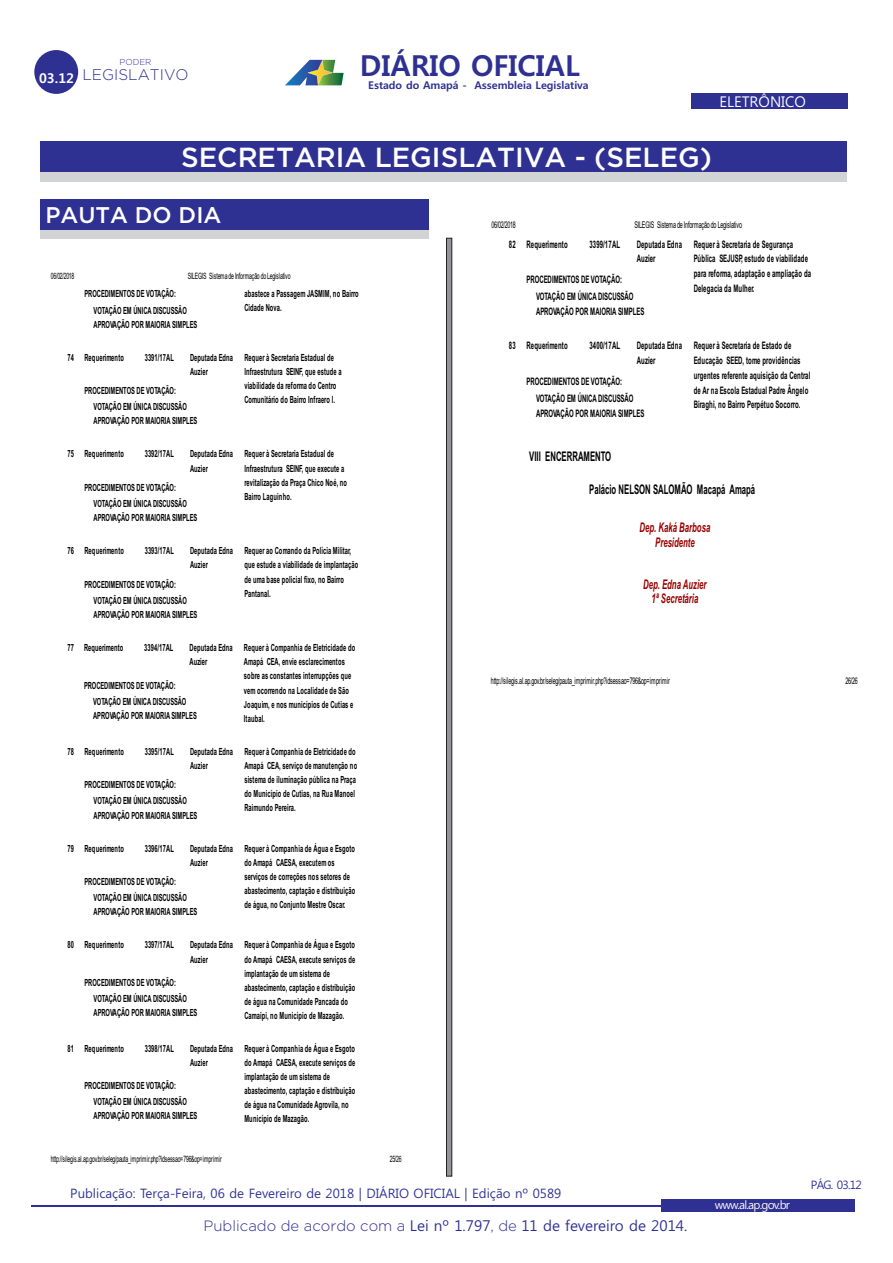
<style>
.page{position:relative;width:893px;height:1263px;background:#fff}
.page>*{position:absolute;margin:0;border:0;box-sizing:border-box;transform-origin:0 0}
.t1{font:700 28.8px "Malgun Gothic";color:#2e3092}
.t2{font:500 27.6px "Gotham";color:#fff}
.t3{font:500 22.65px "Gotham";color:#fff}
.t4{font:22.65px "Malgun Gothic";color:#fff}
.t5{font:300 15.3px "Gotham";color:#2e3092}
.t6{font:14.85px "Malgun Gothic";color:#2e3092}
.t7{font:14.7px "Malgun Gothic";color:#fff}
.t8{font:700 13.5px "Malgun Gothic";color:#fff}
.t9{font:italic 700 13.35px/14.7px "Arial";color:#900;text-align:center;scale:.58 1}
.t10{font:700 13.35px "Arial";color:#000;scale:.58 1}
.t11{font:12.9px "Malgun Gothic";color:#2e3092}
.t12{font:11.55px "Malgun Gothic";letter-spacing:-.065em;color:#fff}
.t13{font:11.55px "Malgun Gothic";letter-spacing:-.065em;color:#2e3092}
.t14{font:700 10.65px "Malgun Gothic";color:#2e3092}
.t15{font:700 10.35px/14.7px "Arial";letter-spacing:.01em;color:#000;scale:.58 1}
.t16{font:700 10.35px/14.7px "Arial";letter-spacing:-.01em;color:#000;scale:.58 1}
.t17{font:700 9.9px/14.1px "Arial";letter-spacing:.01em;color:#000;scale:.59 1}
.t18{font:700 9.9px/14.1px "Arial";letter-spacing:-.01em;color:#000;scale:.59 1}
.t19{font:9.3px "Arial";letter-spacing:-.04em;color:#000;scale:.58 1}
.t20{font:8.85px "Arial";letter-spacing:-.04em;color:#000;scale:.59 1}
.t21{font:300 8.7px "Gotham";color:#2e3092}
.s1{font-family:"Gotham";font-weight:300}
</style>
<div class="page">
<hr style="left:31px;top:1205px;width:698px;height:1px;background:#2e3092">
<div style="left:661px;top:1199px;width:194px;height:13px;background:#2e3092"></div>
<svg style="left:285px;top:60px;width:59px;height:25px"></svg>
<div style="left:34px;top:50px;width:44px;height:44px;background:#2e3092;border-radius:50%"></div>
<div style="left:691px;top:93px;width:157px;height:16px;background:#2e3092"></div>
<div style="left:41px;top:156px;width:806px;height:26px;background:#d1d3d4"></div>
<div style="left:41px;top:142px;width:806px;height:30px;background:#2e3092"></div>
<div style="left:41px;top:214px;width:388px;height:25px;background:#d1d3d4"></div>
<div style="left:41px;top:199px;width:388px;height:30px;background:#2e3092"></div>
<svg style="left:446px;top:237px;width:7px;height:940px;background:#7e7e80"></svg>
<h3 class="t8" style="left:39px;top:72px;width:36px">03.12</h3>
<p class="t21" style="left:120px;top:59px;width:33px">PODER</p>
<h3 class="t5" style="left:82px;top:69px;width:108px">LEGISLATIVO</h3>
<h1 class="t1" style="left:360px;top:53px;width:222px">DIÁRIO OFICIAL</h1>
<p class="t14" style="left:368px;top:80px;width:222px">Estado do Amapá - Assembleia Legislativa</p>
<h3 class="t7" style="left:719px;top:96px;width:88px">ELETRÔNICO</h3>
<h2 class="t2" style="left:181px;top:147px;width:532px">SECRETARIA LEGISLATIVA - (SELEG)</h2>
<h3 class="t4" style="left:58px;top:205px;width:104px">ORTARIAS</h3>
<h3 class="t3" style="left:45px;top:206px;width:178px">PAUTA DO DIA</h3>
<p class="t20" style="left:51px;top:273px;width:41px">06/02/2018</p>
<p class="t20" style="left:188px;top:273px;width:176px">SILEGIS Sistema de Informação do Legislativo</p>
<p class="t18" style="left:85px;top:288px;width:157px">PROCEDIMENTOS DE VOTAÇÃO:</p>
<p class="t17" style="left:244px;top:288px;width:195px">abastece a Passagem JASMIM, no Bairro<br>Cidade Nova.</p>
<p class="t18" style="left:94px;top:304px;width:177px">VOTAÇÃO EM ÚNICA DISCUSSÃO<br>APROVAÇÃO POR MAIORIA SIMPLES</p>
<p class="t17" style="left:68px;top:351px;width:97px">74 Requerimento</p>
<p class="t17" style="left:145px;top:351px;width:51px">3391/17AL</p>
<p class="t17" style="left:190px;top:351px;width:75px">Deputada Edna<br>Auzier</p>
<p class="t17" style="left:244px;top:351px;width:166px">Requer à Secretaria Estadual de Infraestrutura SEINF, que estude a viabilidade da reforma do Centro Comunitário do Bairro Infraero I.</p>
<p class="t18" style="left:85px;top:385px;width:157px">PROCEDIMENTOS DE VOTAÇÃO:</p>
<p class="t18" style="left:94px;top:401px;width:177px">VOTAÇÃO EM ÚNICA DISCUSSÃO<br>APROVAÇÃO POR MAIORIA SIMPLES</p>
<p class="t17" style="left:68px;top:448px;width:97px">75 Requerimento</p>
<p class="t17" style="left:145px;top:448px;width:51px">3392/17AL</p>
<p class="t17" style="left:190px;top:448px;width:75px">Deputada Edna<br>Auzier</p>
<p class="t17" style="left:244px;top:448px;width:176px">Requer à Secretaria Estadual de<br>Infraestrutura SEINF, que execute a revitalização da Praça Chico Noé, no<br>Bairro Laguinho.</p>
<p class="t18" style="left:85px;top:482px;width:157px">PROCEDIMENTOS DE VOTAÇÃO:</p>
<p class="t18" style="left:94px;top:498px;width:177px">VOTAÇÃO EM ÚNICA DISCUSSÃO<br>APROVAÇÃO POR MAIORIA SIMPLES</p>
<p class="t17" style="left:68px;top:545px;width:97px">76 Requerimento</p>
<p class="t17" style="left:145px;top:545px;width:51px">3393/17AL</p>
<p class="t17" style="left:190px;top:545px;width:75px">Deputada Edna<br>Auzier</p>
<p class="t17" style="left:244px;top:545px;width:195px">Requer ao Comando da Polícia Militar, que estude a viabilidade de implantação de uma base policial fixo, no Bairro<br>Pantanal.</p>
<p class="t18" style="left:85px;top:578px;width:157px">PROCEDIMENTOS DE VOTAÇÃO:</p>
<p class="t18" style="left:94px;top:595px;width:177px">VOTAÇÃO EM ÚNICA DISCUSSÃO<br>APROVAÇÃO POR MAIORIA SIMPLES</p>
<p class="t17" style="left:68px;top:642px;width:96px">77 Requerimento</p>
<p class="t17" style="left:144px;top:642px;width:51px">3394/17AL</p>
<p class="t17" style="left:190px;top:642px;width:75px">Deputada Edna<br>Auzier</p>
<p class="t17" style="left:244px;top:642px;width:190px">Requer à Companhia de Eletricidade do<br>Amapá CEA, envie esclarecimentos sobre as constantes interrupções que vem ocorrendo na Localidade de São<br>Joaquim, e nos municípios de Cutias e<br>Itaubal.</p>
<p class="t18" style="left:84px;top:679px;width:157px">PROCEDIMENTOS DE VOTAÇÃO:</p>
<p class="t18" style="left:93px;top:695px;width:177px">VOTAÇÃO EM ÚNICA DISCUSSÃO<br>APROVAÇÃO POR MAIORIA SIMPLES</p>
<p class="t17" style="left:68px;top:745px;width:97px">78 Requerimento</p>
<p class="t17" style="left:145px;top:745px;width:51px">3395/17AL</p>
<p class="t17" style="left:190px;top:745px;width:75px">Deputada Edna<br>Auzier</p>
<p class="t17" style="left:244px;top:745px;width:193px">Requer à Companhia de Eletricidade do Amapá CEA, serviço de manutenção no sistema de iluminação pública na Praça do Município de Cutias, na Rua Manoel Raimundo Pereira.</p>
<p class="t18" style="left:85px;top:779px;width:157px">PROCEDIMENTOS DE VOTAÇÃO:</p>
<p class="t18" style="left:94px;top:795px;width:177px">VOTAÇÃO EM ÚNICA DISCUSSÃO<br>APROVAÇÃO POR MAIORIA SIMPLES</p>
<p class="t17" style="left:68px;top:842px;width:97px">79 Requerimento</p>
<p class="t17" style="left:145px;top:842px;width:51px">3396/17AL</p>
<p class="t17" style="left:190px;top:842px;width:75px">Deputada Edna<br>Auzier</p>
<p class="t17" style="left:244px;top:842px;width:190px">Requer à Companhia de Água e Esgoto do Amapá CAESA, executem os serviços de correções nos setores de abastecimento, captação e distribuição de água, no Conjunto Mestre Oscar.</p>
<p class="t18" style="left:85px;top:876px;width:157px">PROCEDIMENTOS DE VOTAÇÃO:</p>
<p class="t18" style="left:94px;top:892px;width:177px">VOTAÇÃO EM ÚNICA DISCUSSÃO<br>APROVAÇÃO POR MAIORIA SIMPLES</p>
<p class="t17" style="left:68px;top:939px;width:97px">80 Requerimento</p>
<p class="t17" style="left:145px;top:939px;width:51px">3397/17AL</p>
<p class="t17" style="left:190px;top:939px;width:75px">Deputada Edna<br>Auzier</p>
<p class="t17" style="left:244px;top:939px;width:190px">Requer à Companhia de Água e Esgoto do Amapá CAESA, execute serviços de implantação de um sistema de abastecimento, captação e distribuição de água na Comunidade Pancada do Camaipi, no Município de Mazagão.</p>
<p class="t18" style="left:85px;top:976px;width:157px">PROCEDIMENTOS DE VOTAÇÃO:</p>
<p class="t18" style="left:94px;top:992px;width:177px">VOTAÇÃO EM ÚNICA DISCUSSÃO<br>APROVAÇÃO POR MAIORIA SIMPLES</p>
<p class="t17" style="left:68px;top:1042px;width:97px">81 Requerimento</p>
<p class="t17" style="left:145px;top:1042px;width:51px">3398/17AL</p>
<p class="t17" style="left:190px;top:1042px;width:75px">Deputada Edna<br>Auzier</p>
<p class="t17" style="left:244px;top:1042px;width:190px">Requer à Companhia de Água e Esgoto do Amapá CAESA, execute serviços de implantação de um sistema de abastecimento, captação e distribuição de água na Comunidade Agrovila, no<br>Município de Mazagão.</p>
<p class="t18" style="left:85px;top:1079px;width:157px">PROCEDIMENTOS DE VOTAÇÃO:</p>
<p class="t18" style="left:94px;top:1095px;width:177px">VOTAÇÃO EM ÚNICA DISCUSSÃO<br>APROVAÇÃO POR MAIORIA SIMPLES</p>
<p class="t20" style="left:51px;top:1156px;width:291px">http://silegis.al.ap.gov.br/seleg/pauta_imprimir.php?idsessao=796&amp;op=imprimir</p>
<p class="t20" style="left:390px;top:1156px;width:22px">25/26</p>
<p class="t19" style="left:491px;top:222px;width:44px">06/02/2018</p>
<p class="t19" style="left:635px;top:222px;width:187px">SILEGIS Sistema de Informação do Legislativo</p>
<p class="t15" style="left:509px;top:237px;width:103px">82 Requerimento</p>
<p class="t15" style="left:589px;top:237px;width:54px">3399/17AL</p>
<p class="t15" style="left:637px;top:237px;width:79px">Deputada Edna<br>Auzier</p>
<p class="t15" style="left:694px;top:237px;width:204px">Requer à Secretaria de Segurança Pública SEJUSP, estudo de viabilidade para reforma, adaptação e ampliação da Delegacia da Mulher.</p>
<p class="t16" style="left:527px;top:273px;width:166px">PROCEDIMENTOS DE VOTAÇÃO:</p>
<p class="t16" style="left:536px;top:290px;width:188px">VOTAÇÃO EM ÚNICA DISCUSSÃO<br>APROVAÇÃO POR MAIORIA SIMPLES</p>
<p class="t15" style="left:509px;top:339px;width:103px">83 Requerimento</p>
<p class="t15" style="left:589px;top:339px;width:54px">3400/17AL</p>
<p class="t15" style="left:637px;top:339px;width:79px">Deputada Edna<br>Auzier</p>
<p class="t15" style="left:694px;top:339px;width:203px">Requer à Secretaria de Estado de Educação SEED, tome providências urgentes referente aquisição da Central de Ar na Escola Estadual Padre Ângelo Biraghi, no Bairro Perpétuo Socorro.</p>
<p class="t16" style="left:527px;top:375px;width:166px">PROCEDIMENTOS DE VOTAÇÃO:</p>
<p class="t16" style="left:536px;top:392px;width:188px">VOTAÇÃO EM ÚNICA DISCUSSÃO<br>APROVAÇÃO POR MAIORIA SIMPLES</p>
<h3 class="t10" style="left:529px;top:451px;width:143px">VIII ENCERRAMENTO</h3>
<h3 class="t10" style="left:589px;top:484px;width:288px">Palácio NELSON SALOMÃO Macapá Amapá</h3>
<h3 class="t9" style="left:640px;top:522px;width:123px">Dep. Kaká Barbosa<br>Presidente</h3>
<h3 class="t9" style="left:643px;top:578px;width:111px">Dep. Edna Auzier<br>1ª Secretária</h3>
<p class="t19" style="left:491px;top:677px;width:310px">http://silegis.al.ap.gov.br/seleg/pauta_imprimir.php?idsessao=796&amp;op=imprimir</p>
<p class="t19" style="left:845px;top:677px;width:23px">26/26</p>
<h3 class="t11" style="left:70px;top:1188px;width:493px">Publicação: Terça-Feira, 06 de Fevereiro de 2018 | DIÁRIO OFICIAL | Edição nº 0589</h3>
<h3 class="t6" style="left:203px;top:1219px;width:485px"><span class="s1">Publicado de acordo com a</span> Lei nº 1.797<span class="s1">, de</span> 11 de fevereiro de 2014.</h3>
<p class="t12" style="left:715px;top:1199px;width:77px">www.al.ap.gov.br</p>
<p class="t13" style="left:811px;top:1179px;width:52px">PÁG. 03.12</p>
</div>
